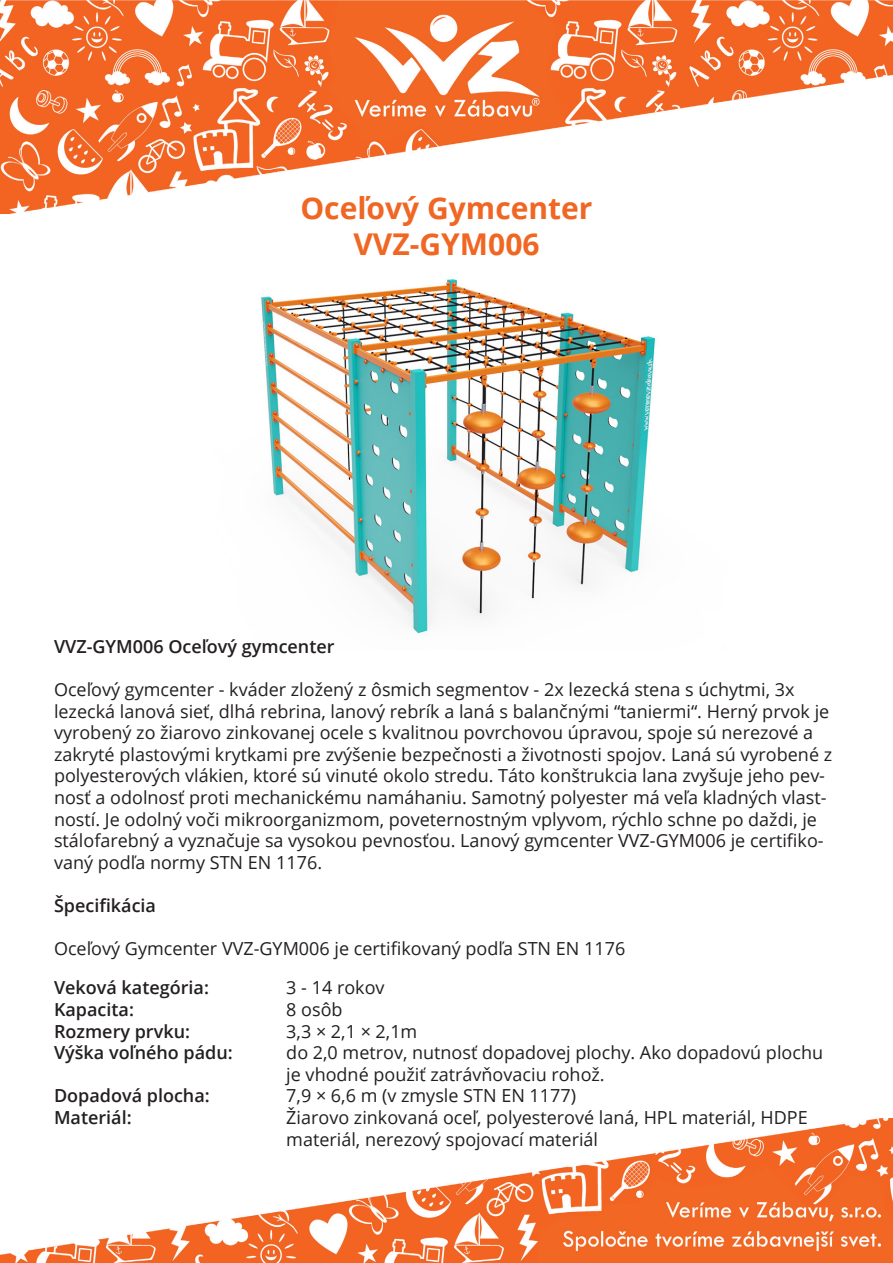
<style>
.page{position:relative;width:893px;height:1263px;background:#fff}
.page>*{position:absolute;margin:0;border:0;box-sizing:border-box;transform-origin:0 0}
.Veľký_Nádpis_-_Oranžová_-_20pt{font:700 30px "Open Sans";color:#f06623}
.Text_čierna_12pt{font:18px/21.6px "Open Sans";color:#231f20}
.Malý_nádpis_-_čierna_12pt{font:600 18px "Open Sans";color:#231f20}
</style>
<div class="page">
<img style="left:0;top:0;width:893px;height:214px">
<img style="left:0;top:1118px;width:893px;height:145px">
<img style="left:261px;top:279px;width:395px;height:355px">
<p class="Veľký_Nádpis_-_Oranžová_-_20pt" style="left:300px;top:187px;width:294px">Oceľový Gymcenter</p>
<p class="Veľký_Nádpis_-_Oranžová_-_20pt" style="left:353px;top:223px;width:188px">VVZ-GYM006</p>
<p class="Malý_nádpis_-_čierna_12pt" style="left:54px;top:634px;width:282px">VVZ-GYM006 Oceľový gymcenter</p>
<p class="Text_čierna_12pt" style="left:54px;top:678px;width:780px">Oceľový gymcenter - kváder zložený z ôsmich segmentov - 2x lezecká stena s úchytmi, 3x lezecká lanová sieť, dlhá rebrina, lanový rebrík a laná s balančnými “taniermi“. Herný prvok je vyrobený zo žiarovo zinkovanej ocele s kvalitnou povrchovou úpravou, spoje sú nerezové a zakryté plastovými krytkami pre zvýšenie bezpečnosti a životnosti spojov. Laná sú vyrobené z polyesterových vlákien, ktoré sú vinuté okolo stredu. Táto konštrukcia lana zvyšuje jeho pev&shy;nosť a odolnosť proti mechanickému namáhaniu. Samotný polyester má veľa kladných vlast&shy;ností. Je odolný voči mikroorganizmom, poveternostným vplyvom, rýchlo schne po daždi, je stálofarebný a vyznačuje sa vysokou pevnosťou. Lanový gymcenter VVZ-GYM006 je certifiko&shy;vaný podľa normy STN EN 1176.</p>
<p class="Malý_nádpis_-_čierna_12pt" style="left:54px;top:893px;width:104px">Špecifikácia</p>
<p class="Text_čierna_12pt" style="left:54px;top:937px;width:573px">Oceľový Gymcenter VVZ-GYM006 je certifikovaný podľa STN EN 1176</p>
<p class="Malý_nádpis_-_čierna_12pt" style="left:54px;top:975px;width:156px">Veková kategória:</p>
<p class="Malý_nádpis_-_čierna_12pt" style="left:54px;top:997px;width:81px">Kapacita:</p>
<p class="Malý_nádpis_-_čierna_12pt" style="left:54px;top:1019px;width:138px">Rozmery prvku:</p>
<p class="Malý_nádpis_-_čierna_12pt" style="left:54px;top:1040px;width:180px">Výška voľného pádu:</p>
<p class="Malý_nádpis_-_čierna_12pt" style="left:54px;top:1083px;width:157px">Dopadová plocha:</p>
<p class="Malý_nádpis_-_čierna_12pt" style="left:54px;top:1105px;width:79px">Materiál:</p>
<p class="Text_čierna_12pt" style="left:286px;top:976px;width:100px">3 - 14 rokov</p>
<p class="Text_čierna_12pt" style="left:286px;top:998px;width:58px">8 osôb</p>
<p class="Text_čierna_12pt" style="left:286px;top:1020px;width:133px">3,3 × 2,1 × 2,1m</p>
<p class="Text_čierna_12pt" style="left:286px;top:1041px;width:538px">do 2,0 metrov, nutnosť dopadovej plochy. Ako dopadovú plochu je vhodné použiť zatrávňovaciu rohož.</p>
<p class="Text_čierna_12pt" style="left:286px;top:1084px;width:291px">7,9 × 6,6 m (v zmysle STN EN 1177)</p>
<p class="Text_čierna_12pt" style="left:286px;top:1106px;width:523px">Žiarovo zinkovaná oceľ, polyesterové laná, HPL materiál, HDPE materiál, nerezový spojovací materiál</p>
</div>
